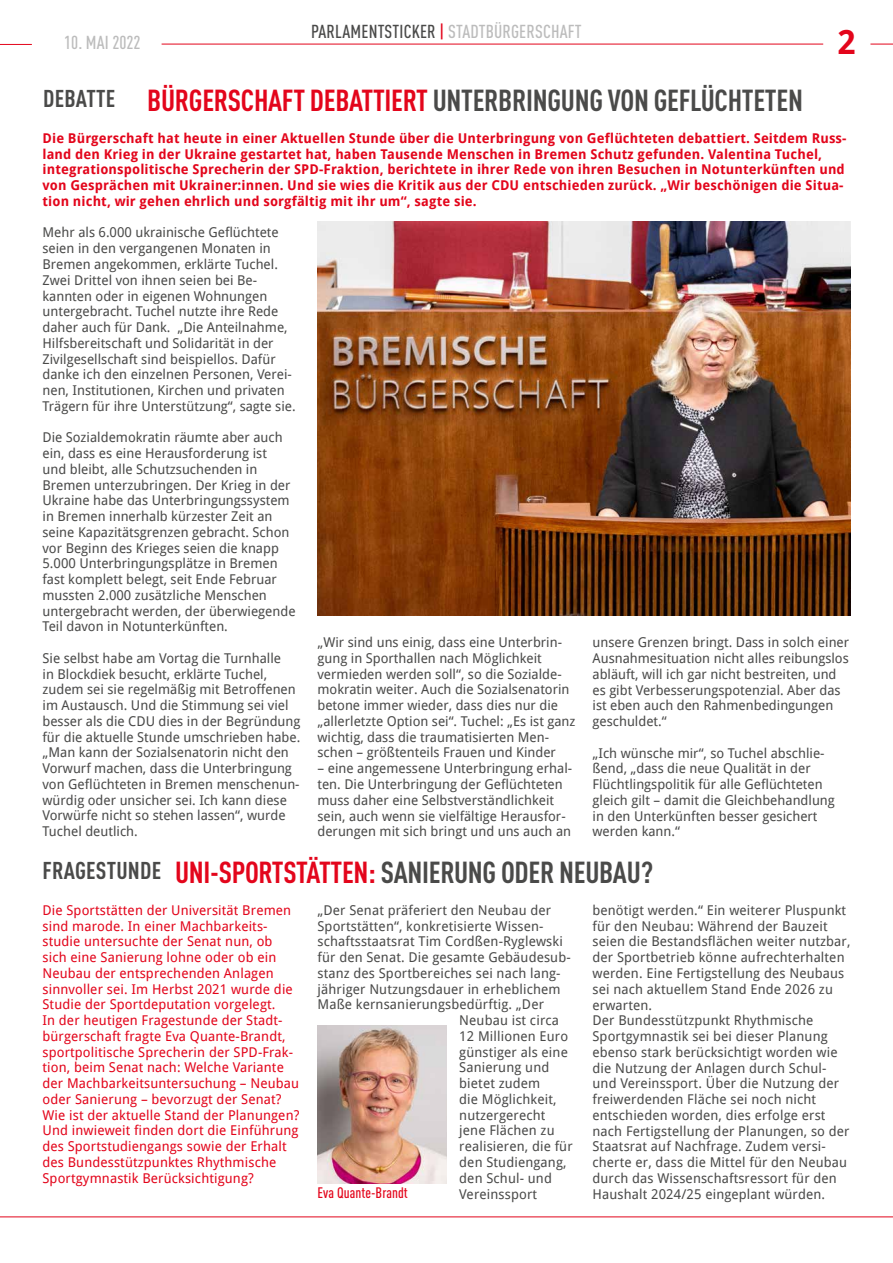
<style>
.page{position:relative;width:893px;height:1263px;background:#fff}
.page>*{position:absolute;margin:0;border:0;box-sizing:border-box;transform-origin:0 0}
.t1{font:700 33px "Droid Sans Pro";color:#e3051b}
.t2{font:700 condensed 30px "DINOT";letter-spacing:-.01em;color:#4a4a49}
.t3{font:500 condensed 18.6px "DINOT";letter-spacing:.01em;color:#bcbcbc}
.t4{font:500 condensed 15px "DINOT";letter-spacing:.005em;color:#e3051b}
.t5{font:13.5px/15.8px "Droid Sans Pro";color:#4a4a49}
.t6{font:13.5px/15.8px "Droid Sans Pro";letter-spacing:.01em;color:#e3051b}
.t7{font:700 13.5px/15.8px "Droid Sans Pro";letter-spacing:.01em;color:#e3051b}
.s1{color:#4a4a49}
.s2{color:#e3051b}
.s3{font-size:24px}
</style>
<div class="page">
<hr style="left:0;top:1216px;width:893px;height:1px;background:#e3051b">
<hr style="left:162px;top:44px;width:661px;height:1px;background:#e3051b">
<hr style="left:0;top:44px;width:32px;height:1px;background:#e3051b">
<svg style="left:870px;top:44px;width:23px;height:1px"></svg>
<img style="left:318px;top:1025px;width:128px;height:158px">
<img style="left:317px;top:222px;width:533px;height:393px">
<h3 class="t3" style="left:311px;top:20px;width:272px"><span class="s1">PARLAMENTSTICKER</span> <span class="s2">|</span> STADTBÜRGERSCHAFT</h3>
<h3 class="t3" style="left:64px;top:31px;width:78px">10. MAI 2022</h3>
<h1 class="t1" style="left:837px;top:19px;width:20px">2</h1>
<h2 class="t2" style="left:43px;top:83px;width:761px"><span class="s3">DEBATTE</span> <span class="s2">BÜRGERSCHAFT DEBATTIERT</span> UNTERBRINGUNG VON GEFLÜCHTETEN</h2>
<p class="t7" style="left:43px;top:130px;width:806px">Die Bürgerschaft hat heute in einer Aktuellen Stunde über die Unterbringung von Geflüchteten debattiert. Seitdem Russ&shy;land den Krieg in der Ukraine gestartet hat, haben Tausende Menschen in Bremen Schutz gefunden. Valentina Tuchel, integrationspolitische Sprecherin der SPD-Fraktion, berichtete in ihrer Rede von ihren Besuchen in Notunterkünften und von Gesprächen mit Ukrainer:innen. Und sie wies die Kritik aus der CDU entschieden zurück. „Wir beschönigen die Situa&shy;tion nicht, wir gehen ehrlich und sorgfältig mit ihr um“, sagte sie.</p>
<p class="t5" style="left:43px;top:224px;width:255px">Mehr als 6.000 ukrainische Geflüchtete seien in den vergangenen Monaten in Bremen angekommen, erklärte Tuchel.<br>Zwei Drittel von ihnen seien bei Be&shy;kannten oder in eigenen Wohnungen untergebracht. Tuchel nutzte ihre Rede daher auch für Dank. „Die Anteilnahme, Hilfsbereitschaft und Solidarität in der Zivilgesellschaft sind beispiellos. Dafür danke ich den einzelnen Personen, Verei&shy;nen, Institutionen, Kirchen und privaten Trägern für ihre Unterstützung“, sagte sie.</p>
<p class="t5" style="left:43px;top:429px;width:255px">Die Sozialdemokratin räumte aber auch ein, dass es eine Herausforderung ist<br>und bleibt, alle Schutzsuchenden in Bremen unterzubringen. Der Krieg in der Ukraine habe das Unterbringungssystem in Bremen innerhalb kürzester Zeit an seine Kapazitätsgrenzen gebracht. Schon vor Beginn des Krieges seien die knapp 5.000 Unterbringungsplätze in Bremen fast komplett belegt, seit Ende Februar mussten 2.000 zusätzliche Menschen untergebracht werden, der überwiegende Teil davon in Notunterkünften.</p>
<p class="t5" style="left:43px;top:650px;width:259px">Sie selbst habe am Vortag die Turnhalle<br>in Blockdiek besucht, erklärte Tuchel, zudem sei sie regelmäßig mit Betroffenen im Austausch. Und die Stimmung sei viel besser als die CDU dies in der Begründung für die aktuelle Stunde umschrieben habe. „Man kann der Sozialsenatorin nicht den Vorwurf machen, dass die Unterbringung von Geflüchteten in Bremen menschenun&shy;würdig oder unsicher sei. Ich kann diese Vorwürfe nicht so stehen lassen“, wurde Tuchel deutlich.</p>
<p class="t5" style="left:317px;top:634px;width:259px">„Wir sind uns einig, dass eine Unterbrin&shy;gung in Sporthallen nach Möglichkeit vermieden werden soll“, so die Sozialde&shy;mokratin weiter. Auch die Sozialsenatorin betone immer wieder, dass dies nur die „allerletzte Option sei“. Tuchel: „Es ist ganz wichtig, dass die traumatisierten Men&shy;schen – größtenteils Frauen und Kinder</p>
<p class="t5" style="left:317px;top:760px;width:256px">– eine angemessene Unterbringung erhal&shy;ten. Die Unterbringung der Geflüchteten muss daher eine Selbstverständlichkeit sein, auch wenn sie vielfältige Herausfor&shy;derungen mit sich bringt und uns auch an</p>
<p class="t5" style="left:592px;top:634px;width:258px">unsere Grenzen bringt. Dass in solch einer Ausnahmesituation nicht alles reibungslos abläuft, will ich gar nicht bestreiten, und es gibt Verbesserungspotenzial. Aber das ist eben auch den Rahmenbedingungen geschuldet.“</p>
<p class="t5" style="left:592px;top:744px;width:244px">„Ich wünsche mir“, so Tuchel abschlie&shy;ßend, „dass die neue Qualität in der Flüchtlingspolitik für alle Geflüchteten gleich gilt – damit die Gleichbehandlung in den Unterkünften besser gesichert werden kann.“</p>
<h2 class="t2" style="left:43px;top:854px;width:612px"><sup>FRAGESTUNDE</sup> <span class="s2">UNI-SPORTSTÄTTEN:</span> SANIERUNG ODER NEUBAU?</h2>
<p class="t6" style="left:43px;top:902px;width:258px">Die Sportstätten der Universität Bremen sind marode. In einer Machbarkeits&shy;studie untersuchte der Senat nun, ob sich eine Sanierung lohne oder ob ein Neubau der entsprechenden Anlagen sinnvoller sei. Im Herbst 2021 wurde die Studie der Sportdeputation vorgelegt.<br>In der heutigen Fragestunde der Stadt&shy;bürgerschaft fragte Eva Quante-Brandt, sportpolitische Sprecherin der SPD-Frak&shy;tion, beim Senat nach: Welche Variante der Machbarkeitsuntersuchung – Neubau oder Sanierung – bevorzugt der Senat?<br>Wie ist der aktuelle Stand der Planungen?<br>Und inwieweit finden dort die Einführung des Sportstudiengangs sowie der Erhalt des Bundesstützpunktes Rhythmische Sportgymnastik Berücksichtigung?</p>
<p class="t5" style="left:317px;top:902px;width:235px">„Der Senat präferiert den Neubau der</p>
<p class="t5" style="left:592px;top:902px;width:259px">benötigt werden.“ Ein weiterer Pluspunkt für den Neubau: Während der Bauzeit seien die Bestandsflächen weiter nutzbar, der Sportbetrieb könne aufrechterhalten werden. Eine Fertigstellung des Neubaus sei nach aktuellem Stand Ende 2026 zu erwarten.<br>Der Bundesstützpunkt Rhythmische Sportgymnastik sei bei dieser Planung ebenso stark berücksichtigt worden wie die Nutzung der Anlagen durch Schul&shy;und Vereinssport. Über die Nutzung der freiwerdenden Fläche sei noch nicht entschieden worden, dies erfolge erst nach Fertigstellung der Planungen, so der Staatsrat auf Nachfrage. Zudem versi&shy;cherte er, dass die Mittel für den Neubau durch das Wissenschaftsressort für den</p>
<p class="t5" style="left:317px;top:917px;width:228px">Sportstätten“, konkretisierte Wissen-</p>
<p class="t5" style="left:317px;top:933px;width:247px">schaftsstaatsrat Tim Cordßen-Ryglewski</p>
<p class="t5" style="left:317px;top:949px;width:255px">für den Senat. Die gesamte Gebäudesub-</p>
<p class="t5" style="left:317px;top:965px;width:245px">stanz des Sportbereiches sei nach lang-</p>
<p class="t5" style="left:317px;top:980px;width:245px">jähriger Nutzungsdauer in erheblichem</p>
<p class="t5" style="left:317px;top:996px;width:228px">Maße kernsanierungsbedürftig. „Der</p>
<p class="t5" style="left:459px;top:1012px;width:101px">Neubau ist circa</p>
<p class="t5" style="left:459px;top:1028px;width:110px">12 Millionen Euro</p>
<p class="t5" style="left:459px;top:1043px;width:110px">günstiger als eine</p>
<p class="t5" style="left:459px;top:1059px;width:92px">Sanierung und</p>
<p class="t5" style="left:459px;top:1075px;width:83px">bietet zudem</p>
<p class="t5" style="left:459px;top:1091px;width:99px">die Möglichkeit,</p>
<p class="t5" style="left:459px;top:1106px;width:88px">nutzergerecht</p>
<p class="t5" style="left:459px;top:1122px;width:97px">jene Flächen zu</p>
<p class="t5" style="left:459px;top:1138px;width:115px">realisieren, die für</p>
<p class="t5" style="left:459px;top:1154px;width:109px">den Studiengang,</p>
<p class="t5" style="left:459px;top:1169px;width:94px">den Schul- und</p>
<p class="t5" style="left:459px;top:1185px;width:79px">Vereinssport</p>
<p class="t4" style="left:317px;top:1184px;width:92px">Eva Quante-Brandt</p>
<p class="t5" style="left:592px;top:1185px;width:234px">Haushalt 2024/25 eingeplant würden.</p>
</div>
